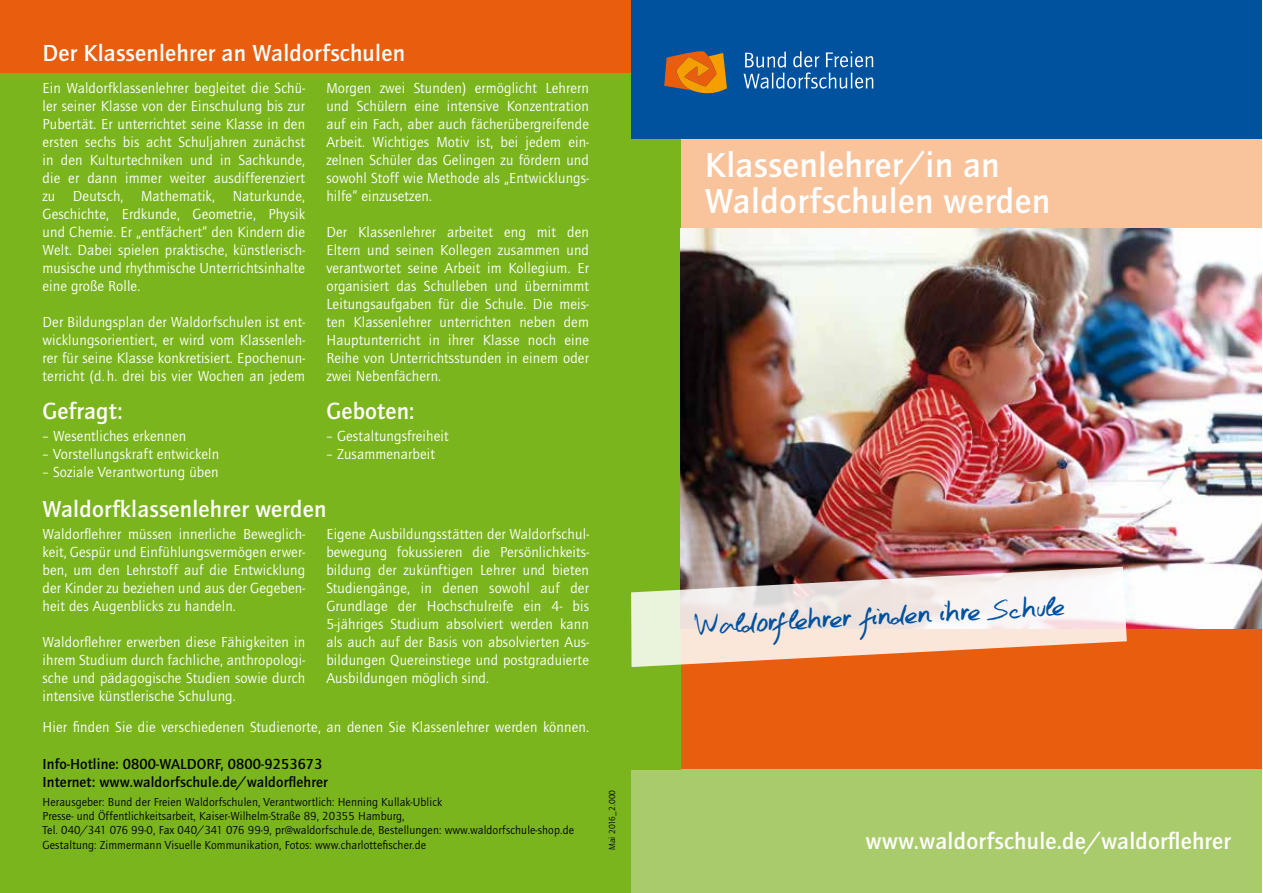
<style>
.page{position:relative;width:1263px;height:893px;background:#fff}
.page>*{position:absolute;margin:0;border:0;box-sizing:border-box;transform-origin:0 0}
.t1{font:700 36px/36px "Quay Itc T";letter-spacing:.01em;color:#fff}
.t2{font:36px "Hand Test";color:#00519e}
.t3{font:700 24px "Quay Itc T";letter-spacing:.01em;color:#fff}
.t4{font:15px/18px "Quay Itc T";letter-spacing:.01em;color:#fff;text-align:justify}
.t5{font:700 15px/18px "Quay Itc T";letter-spacing:.01em;color:#000}
.t6{font:12px/14.4px "Quay Itc T";letter-spacing:.01em;color:#000}
.t7{font:9px "Quay Itc T";letter-spacing:.01em;color:#000}
</style>
<div class="page">
<div style="left:0;top:0;width:631px;height:893px;background:#7ab51d"></div>
<div style="left:0;top:0;width:631px;height:72px;background:#e95d0f"></div>
<div style="left:631px;top:66px;width:631px;height:704px;background:#f9c39c"></div>
<div style="left:681px;top:233px;width:581px;height:537px;background:#e95d0f"></div>
<div style="left:631px;top:770px;width:631px;height:123px;background:#a9cb6b"></div>
<div style="left:631px;top:0;width:50px;height:770px;background:#7ab51d"></div>
<div style="left:631px;top:0;width:631px;height:138px;background:#00519e"></div>
<svg style="left:664px;top:51px;width:63px;height:43px"></svg>
<svg style="left:743px;top:51px;width:130px;height:38px"></svg>
<img style="left:680px;top:229px;width:582px;height:399px">
<svg style="left:631px;top:567px;width:496px;height:100px;background:#e2c7b3"></svg>
<h2 class="t3" style="left:43px;top:39px;width:364px">Der Klassenlehrer an Waldorfschulen</h2>
<p class="t4" style="left:43px;top:79px;width:264px">Ein Waldorfklassenlehrer begleitet die Schü&shy;ler seiner Klasse von der Einschulung bis zur Pubertät. Er unterrichtet seine Klasse in den ersten sechs bis acht Schuljahren zunächst in den Kulturtechniken und in Sachkunde, die er dann immer weiter ausdifferenziert zu Deutsch, Mathematik, Naturkunde, Geschichte, Erdkunde, Geometrie, Physik und Chemie. Er „entfächert“ den Kindern die Welt. Dabei spielen praktische, künstlerisch&shy;musische und rhythmische Unterrichtsinhalte eine große Rolle.</p>
<p class="t4" style="left:43px;top:313px;width:264px">Der Bildungsplan der Waldorfschulen ist ent&shy;wicklungsorientiert, er wird vom Klassenleh&shy;rer für seine Klasse konkretisiert. Epochenun&shy;terricht (d. h. drei bis vier Wochen an jedem</p>
<h2 class="t3" style="left:43px;top:397px;width:82px">Gefragt:</h2>
<p class="t4" style="left:43px;top:427px;width:145px">– Wesentliches erkennen</p>
<p class="t4" style="left:43px;top:445px;width:178px">– Vorstellungskraft entwickeln</p>
<p class="t4" style="left:43px;top:463px;width:178px">– Soziale Verantwortung üben</p>
<p class="t4" style="left:326px;top:79px;width:264px">Morgen zwei Stunden) ermöglicht Lehrern und Schülern eine intensive Konzentration auf ein Fach, aber auch fächerübergreifende Arbeit. Wichtiges Motiv ist, bei jedem ein&shy;zelnen Schüler das Gelingen zu fördern und sowohl Stoff wie Methode als „Entwicklungs&shy;hilfe“ einzusetzen.</p>
<p class="t4" style="left:326px;top:223px;width:264px">Der Klassenlehrer arbeitet eng mit den Eltern und seinen Kollegen zusammen und verantwortet seine Arbeit im Kollegium. Er organisiert das Schulleben und übernimmt Leitungsaufgaben für die Schule. Die meis&shy;ten Klassenlehrer unterrichten neben dem Hauptunterricht in ihrer Klasse noch eine Reihe von Unterrichtsstunden in einem oder zwei Nebenfächern.</p>
<h2 class="t3" style="left:326px;top:397px;width:90px">Geboten:</h2>
<p class="t4" style="left:326px;top:427px;width:124px">– Gestaltungsfreiheit</p>
<p class="t4" style="left:326px;top:445px;width:110px">– Zusammenarbeit</p>
<h2 class="t3" style="left:43px;top:494px;width:285px">Waldorfklassenlehrer werden</h2>
<p class="t4" style="left:43px;top:525px;width:264px">Waldorflehrer müssen innerliche Beweglich&shy;keit, Gespür und Einfühlungsvermögen erwer&shy;ben, um den Lehrstoff auf die Entwicklung der Kinder zu beziehen und aus der Gegeben&shy;heit des Augenblicks zu handeln.</p>
<p class="t4" style="left:43px;top:633px;width:264px">Waldorflehrer erwerben diese Fähigkeiten in ihrem Studium durch fachliche, anthropologi&shy;sche und pädagogische Studien sowie durch intensive künstlerische Schulung.</p>
<p class="t4" style="left:326px;top:525px;width:264px">Eigene Ausbildungsstätten der Waldorfschul&shy;bewegung fokussieren die Persönlichkeits&shy;bildung der zukünftigen Lehrer und bieten Studiengänge, in denen sowohl auf der Grundlage der Hochschulreife ein 4- bis 5-jähriges Studium absolviert werden kann als auch auf der Basis von absolvierten Aus&shy;bildungen Quereinstiege und postgraduierte Ausbildungen möglich sind.</p>
<p class="t4" style="left:43px;top:718px;width:548px">Hier finden Sie die verschiedenen Studienorte, an denen Sie Klassenlehrer werden können.</p>
<p class="t5" style="left:43px;top:755px;width:287px">Info-Hotline: 0800-WALDORF, 0800-9253673<br>Internet: www.waldorfschule.de/waldorflehrer</p>
<p class="t6" style="left:43px;top:794px;width:533px">Herausgeber: Bund der Freien Waldorfschulen, Verantwortlich: Henning Kullak-Ublick<br>Presse- und Öffentlichkeitsarbeit, Kaiser-Wilhelm-Straße 89, 20355 Hamburg,<br>Tel. 040/341 076 99-0, Fax 040/341 076 99-9, pr@waldorfschule.de, Bestellungen: www.waldorfschule-shop.de Gestaltung: Zimmermann Visuelle Kommunikation, Fotos: www.charlottefischer.de</p>
<p class="t7" style="left:607px;top:850px;width:62px;rotate:-90deg">Mai 2016_2.000</p>
<h1 class="t1" style="left:705px;top:147px;width:347px">Klassenlehrer/in an<br>Waldorfschulen werden</h1>
<h1 class="t2" style="left:694px;top:611px;width:372px;rotate:-3deg">Waldorflehrer finden ihre Schule</h1>
<h2 class="t3" style="left:865px;top:827px;width:367px">www.waldorfschule.de/waldorflehrer</h2>
</div>
